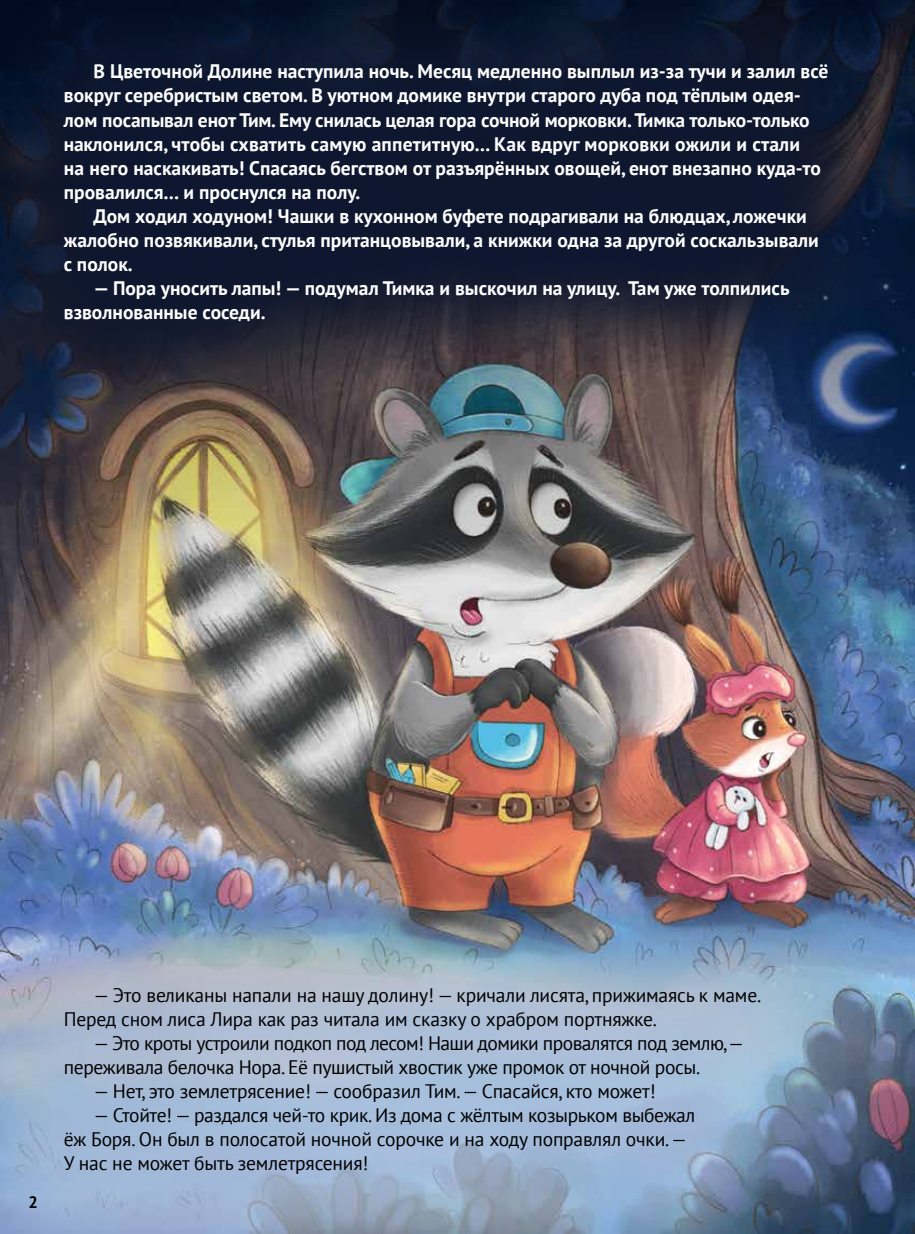
<style>
.page{position:relative;width:915px;height:1234px;background:#fff}
.page>*{position:absolute;margin:0;border:0;box-sizing:border-box;transform-origin:0 0}
.t1{font:700 19.5px/24px "PT Sans";color:#fff}
.t2{font:19.5px/24px "PT Sans";letter-spacing:-.01em;color:#000}
.t3{font:19.5px/24px "PT Sans";letter-spacing:-.03em;color:#000}
.t4{font:700 16.5px "PT Sans";color:#000}
</style>
<div class="page">
<img style="left:0;top:419px;width:914px;height:814px">
<div style="left:0;top:894px;width:851px;height:339px;background:#a8b9da;opacity:.6"></div>
<svg style="left:0;top:0;width:914px;height:419px;background:#192035"></svg>
<p class="t1" style="left:64px;top:59px;width:765px;text-indent:30px">В Цветочной Долине наступила ночь. Месяц медленно выплыл из-за тучи и залил всё вокруг серебристым светом. В уютном домике внутри старого дуба под тёплым одея&shy;лом посапывал енот Тим. Ему снилась целая гора сочной морковки. Тимка только-только наклонился, чтобы схватить самую аппетитную... Как вдруг морковки ожили и стали<br>на него наскакивать! Спасаясь бегством от разъярённых овощей, енот внезапно куда-то провалился… и проснулся на полу.</p>
<p class="t1" style="left:64px;top:203px;width:756px;text-indent:30px">Дом ходил ходуном! Чашки в кухонном буфете подрагивали на блюдцах, ложечки жалобно позвякивали, стулья пританцовывали, а книжки одна за другой соскальзывали с полок.</p>
<p class="t1" style="left:64px;top:275px;width:727px;text-indent:30px">— Пора уносить лапы! — подумал Тимка и выскочил на улицу. Там уже толпились взволнованные соседи.</p>
<p class="t4" style="left:28px;top:1190px;width:11px">2</p>
<p class="t2" style="left:64px;top:982px;width:698px;text-indent:30px">— Это великаны напали на нашу долину! — кричали лисята, прижимаясь к маме.<br>Перед сном лиса Лира как раз читала им сказку о храбром портняжке.</p>
<p class="t3" style="left:64px;top:1030px;width:681px;text-indent:30px">— Это кроты устроили подкоп под лесом! Наши домики провалятся под землю,— переживала белочка Нора. Её пушистый хвостик уже промок от ночной росы.</p>
<p class="t2" style="left:94px;top:1078px;width:563px">— Нет, это землетрясение! — сообразил Тим. — Спасайся, кто может!</p>
<p class="t2" style="left:64px;top:1102px;width:632px;text-indent:30px">— Стойте! — раздался чей-то крик. Из дома с жёлтым козырьком выбежал ёж Боря. Он был в полосатой ночной сорочке и на ходу поправлял очки. —<br>У нас не может быть землетрясения!</p>
</div>
